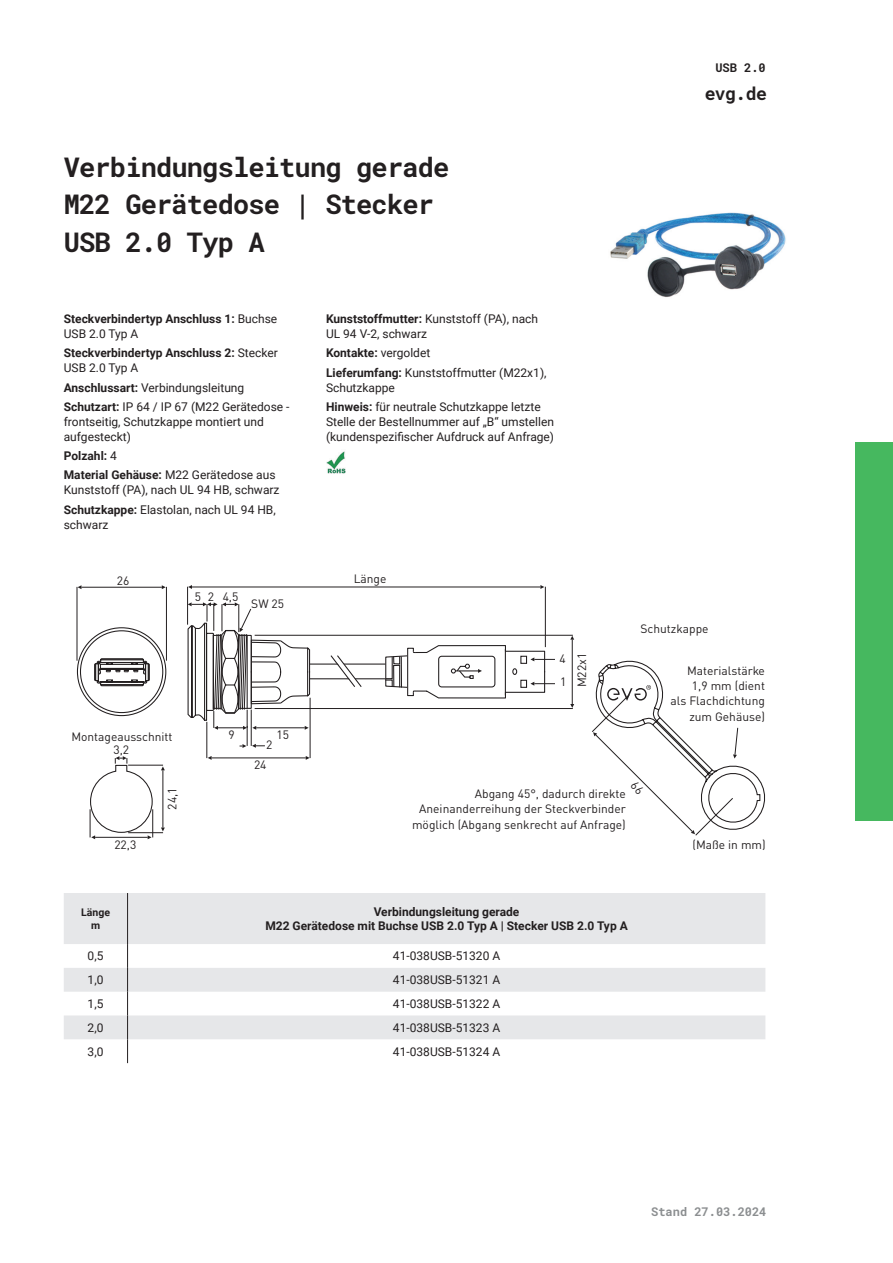
<style>
.page{position:relative;width:893px;height:1263px;background:#fff}
.page>*{position:absolute;margin:0;border:0;box-sizing:border-box;transform-origin:0 0}
.t1{font:700 27px "Roboto Mono";letter-spacing:-.03em;color:#231f20}
.t2{font:700 18px "Roboto Mono";color:#231f20}
.t3{font:12px/15px "Roboto";color:#231f20}
.t4{font:12px/15.3px "DINOT";color:#231f20;text-align:right}
.t5{font:700 12px/15px "Roboto";color:#231f20}
.t6{font:500 12px/13.5px "DIN";color:#231f20;text-align:center}
.t7{font:700 12px "Roboto Mono";color:#8b8e90}
.t8{font:700 12px "Roboto Mono";color:#231f20}
.t9{font:700 10.5px/12.8px "Roboto";color:#231f20;text-align:center}
.s1{font-weight:400}
.s2{font-weight:700}
.s3{font-family:"DINOT";font-weight:400}
</style>
<div class="page">
<div style="left:0;top:442px;width:893px;height:379px;background:#46b85f"></div>
<div style="left:0;top:38px;width:855px;height:1187px;background:#fff"></div>
<hr style="left:128px;top:765px;width:35px;height:1px;background:#231f20">
<hr style="left:128px;top:832px;width:35px;height:1px;background:#231f20">
<hr style="left:163px;top:770px;width:1px;height:57px;background:#231f20">
<svg style="left:161px;top:827px;width:4px;height:4px"></svg>
<svg style="left:89px;top:756px;width:64px;height:83px"></svg>
<hr style="left:309px;top:663px;width:77px;height:2px;background:#231f20">
<hr style="left:309px;top:678px;width:77px;height:1px;background:#231f20">
<svg style="left:329px;top:655px;width:34px;height:32px"></svg>
<hr style="left:187px;top:587px;width:1px;height:38px;background:#231f20">
<hr style="left:545px;top:587px;width:1px;height:60px;background:#231f20">
<hr style="left:192px;top:587px;width:348px;height:1px;background:#231f20">
<svg style="left:188px;top:585px;width:4px;height:4px"></svg>
<svg style="left:540px;top:585px;width:4px;height:4px"></svg>
<hr style="left:310px;top:698px;width:1px;height:60px;background:#231f20">
<hr style="left:207px;top:722px;width:1px;height:36px;background:#231f20">
<hr style="left:212px;top:758px;width:94px;height:1px;background:#231f20">
<svg style="left:306px;top:756px;width:4px;height:4px"></svg>
<svg style="left:208px;top:756px;width:4px;height:4px"></svg>
<hr style="left:255px;top:635px;width:318px;height:1px;background:#231f20">
<hr style="left:255px;top:708px;width:318px;height:1px;background:#231f20">
<hr style="left:572px;top:640px;width:1px;height:64px;background:#231f20">
<svg style="left:570px;top:636px;width:4px;height:4px"></svg>
<svg style="left:187px;top:602px;width:124px;height:146px"></svg>
<svg style="left:384px;top:644px;width:171px;height:55px"></svg>
<hr style="left:77px;top:587px;width:1px;height:74px;background:#231f20">
<hr style="left:166px;top:587px;width:1px;height:74px;background:#231f20">
<hr style="left:81px;top:587px;width:81px;height:1px;background:#231f20">
<svg style="left:76px;top:627px;width:91px;height:90px"></svg>
<img style="left:610px;top:212px;width:176px;height:85px">
<img style="left:326px;top:451px;width:19px;height:23px">
<svg style="left:64px;top:893px;width:701px;height:170px"></svg>
<svg style="left:592px;top:660px;width:173px;height:176px"></svg>
<p class="t1" style="left:64px;top:148px;width:387px">Verbindungsleitung gerade</p>
<p class="t1" style="left:64px;top:185px;width:372px">M22 Gerätedose | Stecker</p>
<p class="t1" style="left:64px;top:223px;width:202px">USB 2.0 Typ A</p>
<p class="t8" style="left:715px;top:60px;width:52px">USB 2.0</p>
<h2 class="t2" style="left:705px;top:80px;width:64px">evg.de</h2>
<p class="t5" style="left:64px;top:311px;width:215px">Steckverbindertyp Anschluss 1: <span class="s1">Buchse<br>USB 2.0 Typ A</span></p>
<p class="t5" style="left:64px;top:345px;width:216px">Steckverbindertyp Anschluss 2: <span class="s1">Stecker<br>USB 2.0 Typ A</span></p>
<p class="t3" style="left:64px;top:379px;width:182px"><span class="s2">Anschlussart:</span> Verbindungsleitung</p>
<p class="t3" style="left:64px;top:399px;width:227px"><span class="s2">Schutzart:</span> IP 64 / IP 67 (M22 Gerätedose - frontseitig, Schutzkappe montiert und aufgesteckt)</p>
<p class="t5" style="left:64px;top:448px;width:55px">Polzahl: <span class="s1">4</span></p>
<p class="t3" style="left:64px;top:467px;width:217px"><span class="s2">Material Gehäuse:</span> M22 Gerätedose aus<br>Kunststoff (PA), nach UL 94 HB, schwarz</p>
<p class="t3" style="left:64px;top:501px;width:213px"><span class="s2">Schutzkappe:</span> Elastolan, nach UL 94 HB, schwarz</p>
<p class="t4" style="left:117px;top:574px;width:14px">26</p>
<p class="t4" style="left:195px;top:590px;width:21px">5 2</p>
<p class="t4" style="left:223px;top:590px;width:17px">4,5</p>
<p class="t4" style="left:251px;top:597px;width:34px">SW 25</p>
<p class="t6" style="left:71px;top:731px;width:103px">Montageausschnitt<br><span class="s3">3,2</span></p>
<p class="t4" style="left:165px;top:810px;width:23px;rotate:-90deg">24,1</p>
<p class="t4" style="left:114px;top:838px;width:23px">22,3</p>
<p class="t4" style="left:228px;top:728px;width:8px">9</p>
<p class="t4" style="left:276px;top:728px;width:14px">15</p>
<p class="t4" style="left:266px;top:738px;width:8px">2</p>
<p class="t4" style="left:254px;top:758px;width:14px">24</p>
<p class="t3" style="left:326px;top:311px;width:214px"><span class="s2">Kunststoffmutter:</span> Kunststoff (PA), nach<br>UL 94 V-2, schwarz</p>
<p class="t5" style="left:326px;top:345px;width:106px">Kontakte: <span class="s1">vergoldet</span></p>
<p class="t3" style="left:326px;top:364px;width:222px"><span class="s2">Lieferumfang:</span> Kunststoffmutter (M22x1),<br>Schutzkappe</p>
<p class="t3" style="left:326px;top:399px;width:230px"><span class="s2">Hinweis:</span> für neutrale Schutzkappe letzte<br>Stelle der Bestellnummer auf „B“ umstellen (kundenspezifischer Aufdruck auf Anfrage)</p>
<p class="t4" style="left:354px;top:571px;width:34px">Länge</p>
<p class="t4" style="left:559px;top:648px;width:9px;line-height:23.4px;text-align:left">4<br>1</p>
<p class="t4" style="left:575px;top:687px;width:36px;rotate:-90deg">M22x1</p>
<p class="t4" style="left:640px;top:622px;width:70px">Schutzkappe</p>
<p class="t4" style="left:670px;top:663px;width:96px">Materialstärke<br>1,9 mm (dient<br>als Flachdichtung zum Gehäuse)</p>
<p class="t4" style="left:412px;top:787px;width:215px">Abgang 45°, dadurch direkte<br>Aneinanderreihung der Steckverbinder möglich (Abgang senkrecht auf Anfrage)</p>
<p class="t4" style="left:692px;top:838px;width:75px">(Maße in mm)</p>
<p class="t9" style="left:81px;top:906px;width:30px">Länge m</p>
<p class="t5" style="left:265px;top:904px;width:364px;line-height:14.4px;text-align:center">Verbindungsleitung gerade<br>M22 Gerätedose mit Buchse USB 2.0 Typ A | Stecker USB 2.0 Typ A</p>
<p class="t3" style="left:88px;top:948px;width:17px">0,5</p>
<p class="t3" style="left:393px;top:948px;width:109px">41-038USB-51320 A</p>
<p class="t3" style="left:88px;top:972px;width:17px">1,0</p>
<p class="t3" style="left:393px;top:972px;width:109px">41-038USB-51321 A</p>
<p class="t3" style="left:88px;top:996px;width:17px">1,5</p>
<p class="t3" style="left:393px;top:996px;width:109px">41-038USB-51322 A</p>
<p class="t3" style="left:88px;top:1020px;width:17px">2,0</p>
<p class="t3" style="left:393px;top:1020px;width:109px">41-038USB-51323 A</p>
<p class="t3" style="left:88px;top:1043px;width:17px">3,0</p>
<p class="t3" style="left:393px;top:1043px;width:109px">41-038USB-51324 A</p>
<p class="t7" style="left:651px;top:1203px;width:117px">Stand 27.03.2024</p>
</div>
